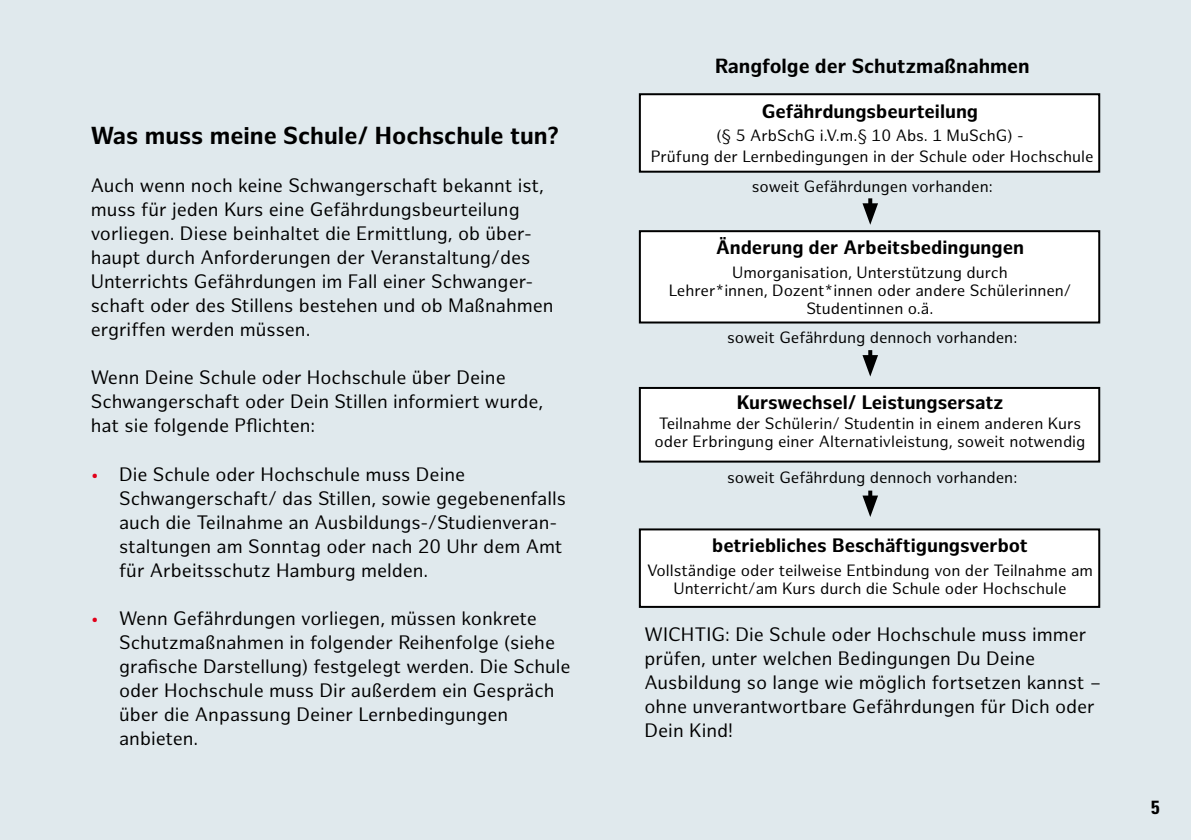
<style>
.page{position:relative;width:1191px;height:840px;background:#fff}
.page>*{position:absolute;margin:0;border:0;box-sizing:border-box;transform-origin:0 0}
.t1{font:700 24px "Hamburg Sans";color:#000}
.t2{font:700 20px "Hamburg Sans";color:#000}
.t3{font:19px/24px "Hamburg Sans";color:#000}
.t4{font:700 19px "Hamburg Sans";color:#000}
.t5{font:700 condensed 19px "Univers LT Std";color:#000}
.t6{font:16px/18px "Hamburg Sans";color:#000;text-align:center}
.s1{color:#e2001a}
</style>
<div class="page">
<div style="left:0;top:0;width:1191px;height:839px;background:#e0e9ed"></div>
<div style="left:640px;top:94px;width:459px;height:78px;background:#fff"></div>
<div style="left:639px;top:93px;width:461px;height:79px;border:2px solid #000"></div>
<div style="left:640px;top:231px;width:459px;height:91px;background:#fff"></div>
<div style="left:639px;top:230px;width:461px;height:93px;border:2px solid #000"></div>
<div style="left:640px;top:388px;width:459px;height:73px;background:#fff"></div>
<div style="left:639px;top:387px;width:461px;height:75px;border:2px solid #000"></div>
<div style="left:640px;top:529px;width:459px;height:77px;background:#fff"></div>
<div style="left:639px;top:528px;width:461px;height:79px;border:2px solid #000"></div>
<svg style="left:868px;top:198px;width:4px;height:5px"></svg>
<svg style="left:862px;top:203px;width:16px;height:22px"></svg>
<svg style="left:868px;top:490px;width:4px;height:5px"></svg>
<svg style="left:862px;top:495px;width:16px;height:21px"></svg>
<svg style="left:868px;top:350px;width:4px;height:5px"></svg>
<svg style="left:862px;top:355px;width:16px;height:21px"></svg>
<p class="t1" style="left:91px;top:122px;width:469px">Was muss meine Schule/ Hochschule tun?</p>
<p class="t3" style="left:91px;top:174px;width:464px">Auch wenn noch keine Schwangerschaft bekannt ist, muss für jeden Kurs eine Gefährdungsbeurteilung vorliegen. Diese beinhaltet die Ermittlung, ob über&shy;haupt durch Anforderungen der Veranstaltung/des Unterrichts Gefährdungen im Fall einer Schwanger&shy;schaft oder des Stillens bestehen und ob Maßnahmen ergriffen werden müssen.</p>
<p class="t3" style="left:91px;top:366px;width:454px">Wenn Deine Schule oder Hochschule über Deine<br>Schwangerschaft oder Dein Stillen informiert wurde, hat sie folgende Pflichten:</p>
<p class="t3" style="left:119px;top:462px;width:448px;text-indent:-28px"><span class="s1">•</span> Die Schule oder Hochschule muss Deine Schwangerschaft/ das Stillen, sowie gegebenenfalls auch die Teilnahme an Ausbildungs-/Studienveran&shy;staltungen am Sonntag oder nach 20 Uhr dem Amt für Arbeitsschutz Hamburg melden.</p>
<p class="t3" style="left:119px;top:606px;width:453px;text-indent:-28px"><span class="s1">•</span> Wenn Gefährdungen vorliegen, müssen konkrete Schutzmaßnahmen in folgender Reihenfolge (siehe grafische Darstellung) festgelegt werden. Die Schule oder Hochschule muss Dir außerdem ein Gespräch über die Anpassung Deiner Lernbedingungen anbieten.</p>
<p class="t2" style="left:715px;top:54px;width:316px">Rangfolge der Schutzmaßnahmen</p>
<p class="t4" style="left:762px;top:100px;width:218px">Gefährdungsbeurteilung</p>
<p class="t6" style="left:651px;top:126px;width:444px;line-height:20.2px">(§ 5 ArbSchG i.V.m.§ 10 Abs. 1 MuSchG) -<br>Prüfung der Lernbedingungen in der Schule oder Hochschule</p>
<p class="t6" style="left:752px;top:178px;width:242px">soweit Gefährdungen vorhanden:</p>
<p class="t4" style="left:716px;top:236px;width:309px">Änderung der Arbeitsbedingungen</p>
<p class="t6" style="left:669px;top:263px;width:404px">Umorganisation, Unterstützung durch<br>Lehrer*innen, Dozent*innen oder andere Schülerinnen/<br>Studentinnen o.ä.</p>
<p class="t6" style="left:727px;top:328px;width:292px">soweit Gefährdung dennoch vorhanden:</p>
<p class="t4" style="left:736px;top:390px;width:268px">Kurswechsel/ Leistungsersatz</p>
<p class="t6" style="left:654px;top:414px;width:432px;text-align:left">Teilnahme der Schülerin/ Studentin in einem anderen Kurs oder Erbringung einer Alternativleistung, soweit notwendig</p>
<p class="t6" style="left:727px;top:468px;width:292px">soweit Gefährdung dennoch vorhanden:</p>
<p class="t4" style="left:712px;top:534px;width:317px">betriebliches Beschäftigungsverbot</p>
<p class="t6" style="left:647px;top:561px;width:447px">Vollständige oder teilweise Entbindung von der Teilnahme am<br>Unterricht/am Kurs durch die Schule oder Hochschule</p>
<p class="t3" style="left:644px;top:622px;width:458px">WICHTIG: Die Schule oder Hochschule muss immer prüfen, unter welchen Bedingungen Du Deine Ausbildung so lange wie möglich fortsetzen kannst – ohne unverantwortbare Gefährdungen für Dich oder Dein Kind!</p>
<p class="t5" style="left:1151px;top:795px;width:10px">5</p>
</div>
